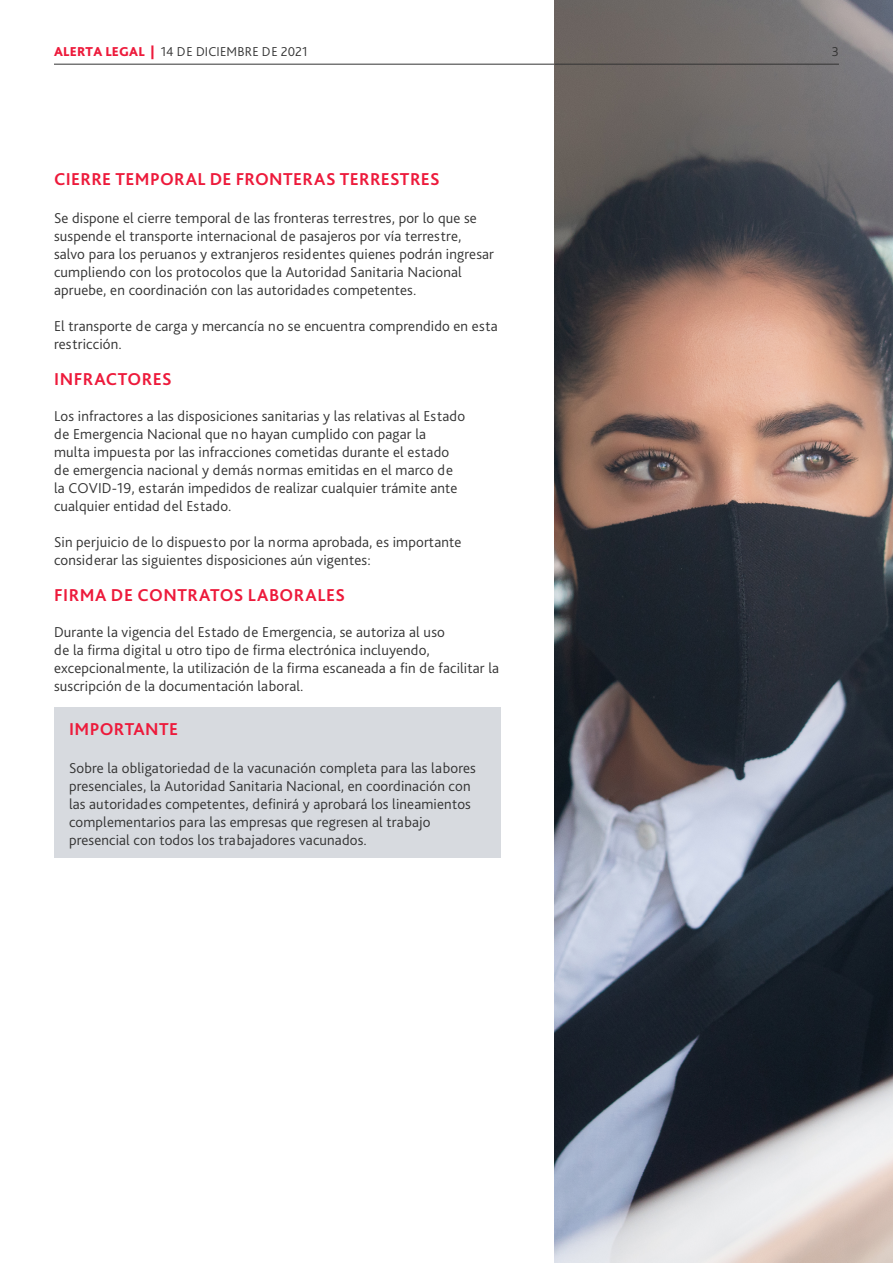
<style>
.page{position:relative;width:893px;height:1263px;background:#fff}
.page>*{position:absolute;margin:0;border:0;box-sizing:border-box;transform-origin:0 0}
.t1{font:700 18px "Bliss Pro";letter-spacing:.02em;color:#ed1a3b}
.t2{font:300 15px/18px "Bliss Pro";letter-spacing:.01em;color:#333}
.t3{font:300 13.5px "Bliss Pro";letter-spacing:.015em;color:#333}
.s1{font-weight:800;color:#ed1a3b}
.s2{color:#333232}
</style>
<div class="page">
<hr style="left:54px;top:64px;width:785px;height:1px;background:#333">
<img style="left:554px;top:0;width:339px;height:1263px">
<hr style="left:554px;top:64px;width:285px;height:1px;background:#333">
<div style="left:54px;top:707px;width:446px;height:151px;background:#d7dadf"></div>
<p class="t3" style="left:54px;top:43px;width:255px"><span class="s1">ALERTA LEGAL |</span> <span class="s2">14</span> DE DICIEMBRE DE 2021</p>
<p class="t3" style="left:832px;top:43px;width:9px">3</p>
<p class="t1" style="left:54px;top:168px;width:387px">CIERRE TEMPORAL DE FRONTERAS TERRESTRES</p>
<p class="t2" style="left:54px;top:208px;width:442px">Se dispone el cierre temporal de las fronteras terrestres, por lo que se suspende el transporte internacional de pasajeros por vía terrestre, salvo para los peruanos y extranjeros residentes quienes podrán ingresar cumpliendo con los protocolos que la Autoridad Sanitaria Nacional apruebe, en coordinación con las autoridades competentes.</p>
<p class="t2" style="left:54px;top:316px;width:445px">El transporte de carga y mercancía no se encuentra comprendido en esta restricción.</p>
<p class="t1" style="left:54px;top:368px;width:119px">INFRACTORES</p>
<p class="t2" style="left:54px;top:406px;width:413px">Los infractores a las disposiciones sanitarias y las relativas al Estado de Emergencia Nacional que no hayan cumplido con pagar la multa impuesta por las infracciones cometidas durante el estado de emergencia nacional y demás normas emitidas en el marco de la COVID-19, estarán impedidos de realizar cualquier trámite ante cualquier entidad del Estado.</p>
<p class="t2" style="left:54px;top:532px;width:409px">Sin perjuicio de lo dispuesto por la norma aprobada, es importante considerar las siguientes disposiciones aún vigentes:</p>
<p class="t1" style="left:54px;top:584px;width:293px">FIRMA DE CONTRATOS LABORALES</p>
<p class="t2" style="left:54px;top:622px;width:447px">Durante la vigencia del Estado de Emergencia, se autoriza al uso<br>de la firma digital u otro tipo de firma electrónica incluyendo, excepcionalmente, la utilización de la firma escaneada a fin de facilitar la suscripción de la documentación laboral.</p>
<p class="t1" style="left:69px;top:718px;width:111px">IMPORTANTE</p>
<p class="t2" style="left:69px;top:758px;width:408px">Sobre la obligatoriedad de la vacunación completa para las labores presenciales, la Autoridad Sanitaria Nacional, en coordinación con las autoridades competentes, definirá y aprobará los lineamientos complementarios para las empresas que regresen al trabajo presencial con todos los trabajadores vacunados.</p>
</div>
